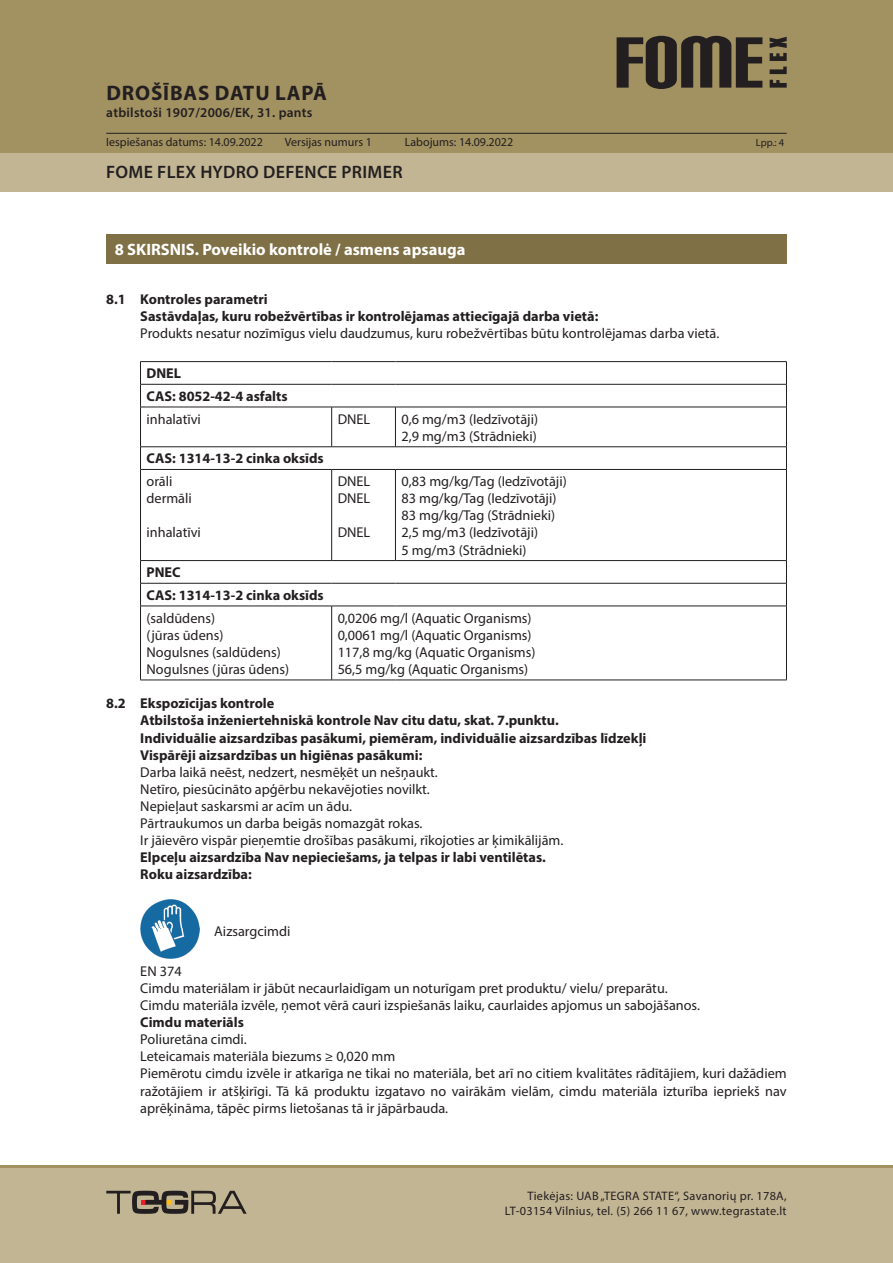
<style>
.page{position:relative;width:893px;height:1263px;background:#fff}
.page>*{position:absolute;margin:0;border:0;box-sizing:border-box;transform-origin:0 0}
.t1{font:700 21px "Myriad Pro";letter-spacing:.04em;color:#231f20}
.t2{font:600 18px "Myriad Pro";letter-spacing:.02em;color:#231f20}
.Skyrius_baltas{font:700 16.5px "Myriad Pro";color:#fff}
.Tekstas_paprastas{font:14.25px/17.1px "Myriad Pro";color:#231f20;text-align:justify}
._1_1_skyrius_Boldas{font:700 14.25px "Myriad Pro";color:#231f20}
.Tekstas_paprastas-2{font:700 14.25px "Myriad Pro";color:#231f20}
.t3{font:600 13.5px "Myriad Pro";letter-spacing:.02em;color:#231f20}
.t4{font:12.3px/14.7px "Myriad Pro";letter-spacing:.025em;color:#231f20;text-align:right}
.t5{font:12px "Myriad Pro";color:#231f20}
.t6{font:10.5px "Myriad Pro";color:#231f20}
</style>
<div class="page">
<div style="left:0;top:0;width:893px;height:191px;background:#a29161"></div>
<div style="left:0;top:153px;width:893px;height:38px;background:#c2b594"></div>
<div style="left:0;top:1165px;width:893px;height:98px;background:#c2b594"></div>
<hr style="left:0;top:1165px;width:893px;height:2px;background:#a29161">
<svg style="left:770px;top:80px;width:17px;height:8px"></svg>
<svg style="left:770px;top:67px;width:17px;height:7px"></svg>
<svg style="left:770px;top:37px;width:17px;height:24px"></svg>
<svg style="left:617px;top:36px;width:145px;height:53px"></svg>
<svg style="left:106px;top:1191px;width:141px;height:23px"></svg>
<hr style="left:106px;top:133px;width:681px;height:1px;background:#231f20">
<div style="left:106px;top:234px;width:681px;height:30px;background:#7f7045"></div>
<hr style="left:140px;top:361px;width:192px;height:1px;background:#231f20">
<hr style="left:332px;top:361px;width:63px;height:1px;background:#231f20">
<hr style="left:395px;top:361px;width:392px;height:1px;background:#231f20">
<hr style="left:140px;top:384px;width:192px;height:1px;background:#231f20">
<svg style="left:140px;top:362px;width:1px;height:45px"></svg>
<hr style="left:332px;top:384px;width:63px;height:1px;background:#231f20">
<hr style="left:395px;top:384px;width:392px;height:1px;background:#231f20">
<svg style="left:786px;top:362px;width:1px;height:45px"></svg>
<hr style="left:140px;top:407px;width:192px;height:1px;background:#231f20">
<hr style="left:140px;top:407px;width:1px;height:40px;background:#231f20">
<hr style="left:332px;top:407px;width:63px;height:1px;background:#231f20">
<hr style="left:331px;top:407px;width:1px;height:40px;background:#231f20">
<hr style="left:395px;top:407px;width:392px;height:1px;background:#231f20">
<hr style="left:395px;top:407px;width:1px;height:40px;background:#231f20">
<hr style="left:786px;top:407px;width:1px;height:40px;background:#231f20">
<hr style="left:140px;top:446px;width:192px;height:1px;background:#231f20">
<svg style="left:140px;top:447px;width:1px;height:22px"></svg>
<hr style="left:332px;top:446px;width:63px;height:1px;background:#231f20">
<hr style="left:395px;top:446px;width:392px;height:1px;background:#231f20">
<svg style="left:786px;top:447px;width:1px;height:22px"></svg>
<hr style="left:140px;top:469px;width:192px;height:1px;background:#231f20">
<hr style="left:140px;top:470px;width:1px;height:90px;background:#231f20">
<hr style="left:332px;top:469px;width:63px;height:1px;background:#231f20">
<hr style="left:331px;top:470px;width:1px;height:90px;background:#231f20">
<hr style="left:395px;top:469px;width:392px;height:1px;background:#231f20">
<hr style="left:395px;top:470px;width:1px;height:90px;background:#231f20">
<hr style="left:786px;top:470px;width:1px;height:90px;background:#231f20">
<hr style="left:140px;top:560px;width:192px;height:1px;background:#231f20">
<hr style="left:332px;top:560px;width:63px;height:1px;background:#231f20">
<hr style="left:395px;top:560px;width:392px;height:1px;background:#231f20">
<hr style="left:140px;top:583px;width:192px;height:1px;background:#231f20">
<svg style="left:140px;top:561px;width:1px;height:45px"></svg>
<hr style="left:332px;top:583px;width:63px;height:1px;background:#231f20">
<hr style="left:395px;top:583px;width:392px;height:1px;background:#231f20">
<svg style="left:786px;top:561px;width:1px;height:45px"></svg>
<hr style="left:140px;top:606px;width:192px;height:1px;background:#231f20">
<hr style="left:140px;top:606px;width:1px;height:74px;background:#231f20">
<hr style="left:332px;top:606px;width:63px;height:1px;background:#231f20">
<hr style="left:331px;top:606px;width:1px;height:74px;background:#231f20">
<hr style="left:395px;top:606px;width:392px;height:1px;background:#231f20">
<hr style="left:786px;top:606px;width:1px;height:74px;background:#231f20">
<hr style="left:140px;top:680px;width:192px;height:1px;background:#231f20">
<hr style="left:332px;top:680px;width:63px;height:1px;background:#231f20">
<hr style="left:395px;top:680px;width:392px;height:1px;background:#231f20">
<img style="left:140px;top:899px;width:60px;height:60px">
<h1 class="t1" style="left:107px;top:80px;width:222px">DROŠĪBAS DATU LAPĀ</h1>
<p class="t3" style="left:106px;top:104px;width:208px">atbilstoši 1907/2006/EK, 31. pants</p>
<p class="t5" style="left:106px;top:134px;width:158px">Iespiešanas datums: 14.09.2022</p>
<p class="t5" style="left:285px;top:134px;width:89px">Versijas numurs 1</p>
<p class="t5" style="left:405px;top:134px;width:110px">Labojums: 14.09.2022</p>
<p class="t6" style="left:756px;top:136px;width:30px">Lpp.: 4</p>
<p class="t2" style="left:106px;top:160px;width:298px">FOME FLEX HYDRO DEFENCE PRIMER</p>
<p class="Skyrius_baltas" style="left:115px;top:239px;width:352px">8 SKIRSNIS. Poveikio kontrolė / asmens apsauga</p>
<p class="_1_1_skyrius_Boldas" style="left:106px;top:290px;width:163px">8.1 Kontroles parametri</p>
<p class="_1_1_skyrius_Boldas" style="left:140px;top:307px;width:460px">Sastāvdaļas, kuru robežvērtības ir kontrolējamas attiecīgajā darba vietā:</p>
<p class="Tekstas_paprastas" style="left:140px;top:325px;width:581px">Produkts nesatur nozīmīgus vielu daudzumus, kuru robežvērtības būtu kontrolējamas darba vietā.</p>
<p class="Tekstas_paprastas-2" style="left:147px;top:364px;width:36px">DNEL</p>
<p class="Tekstas_paprastas-2" style="left:147px;top:387px;width:143px">CAS: 8052-42-4 asfalts</p>
<p class="Tekstas_paprastas" style="left:147px;top:410px;width:56px">inhalatīvi</p>
<p class="Tekstas_paprastas" style="left:338px;top:410px;width:34px">DNEL</p>
<p class="Tekstas_paprastas" style="left:401px;top:410px;width:138px">0,6 mg/m3 (Iedzīvotāji)</p>
<p class="Tekstas_paprastas" style="left:401px;top:427px;width:137px">2,9 mg/m3 (Strādnieki)</p>
<p class="Tekstas_paprastas-2" style="left:147px;top:449px;width:179px">CAS: 1314-13-2 cinka oksīds</p>
<p class="Tekstas_paprastas" style="left:147px;top:473px;width:27px">orāli</p>
<p class="Tekstas_paprastas" style="left:147px;top:490px;width:47px">dermāli</p>
<p class="Tekstas_paprastas" style="left:147px;top:524px;width:56px">inhalatīvi</p>
<p class="Tekstas_paprastas" style="left:401px;top:473px;width:167px">0,83 mg/kg/Tag (Iedzīvotāji)</p>
<p class="Tekstas_paprastas" style="left:401px;top:490px;width:156px">83 mg/kg/Tag (Iedzīvotāji)</p>
<p class="Tekstas_paprastas" style="left:401px;top:507px;width:155px">83 mg/kg/Tag (Strādnieki)</p>
<p class="Tekstas_paprastas" style="left:401px;top:524px;width:138px">2,5 mg/m3 (Iedzīvotāji)</p>
<p class="Tekstas_paprastas" style="left:401px;top:541px;width:127px">5 mg/m3 (Strādnieki)</p>
<p class="Tekstas_paprastas" style="left:338px;top:473px;width:34px">DNEL</p>
<p class="Tekstas_paprastas" style="left:338px;top:490px;width:34px">DNEL</p>
<p class="Tekstas_paprastas" style="left:338px;top:524px;width:34px">DNEL</p>
<p class="Tekstas_paprastas-2" style="left:147px;top:563px;width:36px">PNEC</p>
<p class="Tekstas_paprastas-2" style="left:147px;top:586px;width:179px">CAS: 1314-13-2 cinka oksīds</p>
<p class="Tekstas_paprastas" style="left:147px;top:609px;width:70px">(saldūdens)</p>
<p class="Tekstas_paprastas" style="left:147px;top:626px;width:78px">(jūras ūdens)</p>
<p class="Tekstas_paprastas" style="left:147px;top:643px;width:136px">Nogulsnes (saldūdens)</p>
<p class="Tekstas_paprastas" style="left:147px;top:660px;width:144px">Nogulsnes (jūras ūdens)</p>
<p class="Tekstas_paprastas" style="left:338px;top:609px;width:195px">0,0206 mg/l (Aquatic Organisms)</p>
<p class="Tekstas_paprastas" style="left:338px;top:626px;width:195px">0,0061 mg/l (Aquatic Organisms)</p>
<p class="Tekstas_paprastas" style="left:338px;top:643px;width:199px">117,8 mg/kg (Aquatic Organisms)</p>
<p class="Tekstas_paprastas" style="left:338px;top:660px;width:192px">56,5 mg/kg (Aquatic Organisms)</p>
<p class="_1_1_skyrius_Boldas" style="left:106px;top:694px;width:170px">8.2 Ekspozīcijas kontrole</p>
<p class="_1_1_skyrius_Boldas" style="left:140px;top:711px;width:420px">Atbilstoša inženiertehniskā kontrole Nav citu datu, skat. 7.punktu.</p>
<p class="_1_1_skyrius_Boldas" style="left:140px;top:728px;width:508px">Individuālie aizsardzības pasākumi, piemēram, individuālie aizsardzības līdzekļi</p>
<p class="_1_1_skyrius_Boldas" style="left:140px;top:745px;width:284px">Vispārēji aizsardzības un higiēnas pasākumi:</p>
<p class="Tekstas_paprastas" style="left:140px;top:763px;width:299px">Darba laikā neēst, nedzert, nesmēķēt un nešņaukt.</p>
<p class="Tekstas_paprastas" style="left:140px;top:780px;width:291px">Netīro, piesūcināto apģērbu nekavējoties novilkt.</p>
<p class="Tekstas_paprastas" style="left:140px;top:797px;width:213px">Nepieļaut saskarsmi ar acīm un ādu.</p>
<p class="Tekstas_paprastas" style="left:140px;top:814px;width:284px">Pārtraukumos un darba beigās nomazgāt rokas.</p>
<p class="Tekstas_paprastas" style="left:140px;top:831px;width:425px">Ir jāievēro vispār pieņemtie drošības pasākumi, rīkojoties ar ķimikālijām.</p>
<p class="_1_1_skyrius_Boldas" style="left:140px;top:848px;width:407px">Elpceļu aizsardzība Nav nepieciešams, ja telpas ir labi ventilētas.</p>
<p class="_1_1_skyrius_Boldas" style="left:140px;top:865px;width:113px">Roku aizsardzība:</p>
<p class="Tekstas_paprastas" style="left:214px;top:923px;width:78px">Aizsargcimdi</p>
<p class="Tekstas_paprastas" style="left:140px;top:962px;width:43px">EN 374</p>
<p class="Tekstas_paprastas" style="left:140px;top:979px;width:529px">Cimdu materiālam ir jābūt necaurlaidīgam un noturīgam pret produktu/ vielu/ preparātu.</p>
<p class="Tekstas_paprastas" style="left:140px;top:996px;width:561px">Cimdu materiāla izvēle, ņemot vērā cauri izspiešanās laiku, caurlaides apjomus un sabojāšanos.</p>
<p class="_1_1_skyrius_Boldas" style="left:140px;top:1013px;width:105px">Cimdu materiāls</p>
<p class="Tekstas_paprastas" style="left:140px;top:1031px;width:108px">Poliuretāna cimdi.</p>
<p class="Tekstas_paprastas" style="left:140px;top:1048px;width:256px">Leteicamais materiāla biezums ≥ 0,020 mm</p>
<p class="Tekstas_paprastas" style="left:140px;top:1065px;width:648px">Piemērotu cimdu izvēle ir atkarīga ne tikai no materiāla, bet arī no citiem kvalitātes rādītājiem, kuri dažādiem ražotājiem ir atšķirīgi. Tā kā produktu izgatavo no vairākām vielām, cimdu materiāla izturība iepriekš nav aprēķināma, tāpēc pirms lietošanas tā ir jāpārbauda.</p>
<p class="t4" style="left:505px;top:1188px;width:283px">Tiekėjas: UAB „TEGRA STATE“, Savanorių pr. 178A,<br>LT-03154 Vilnius, tel. (5) 266 11 67, www.tegrastate.lt</p>
</div>
